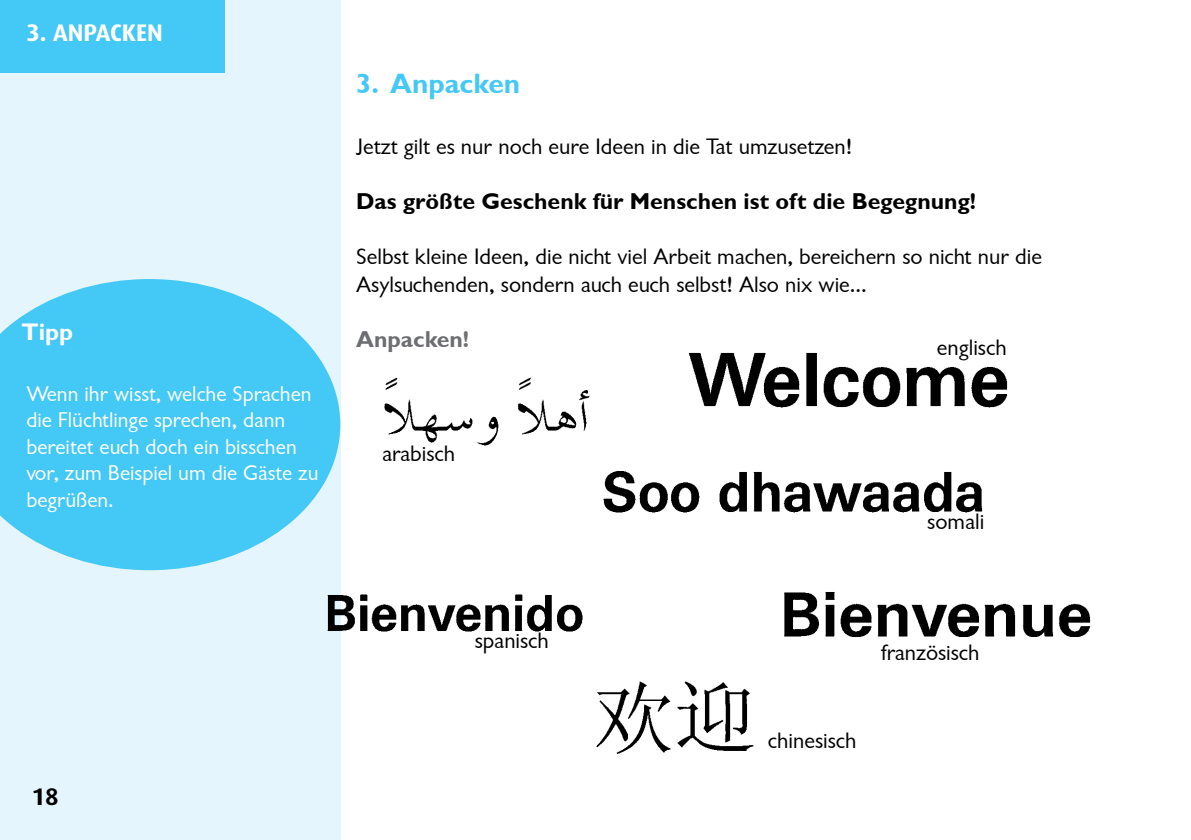
<style>
.page{position:relative;width:1191px;height:840px;background:#fff}
.page>*{position:absolute;margin:0;border:0;box-sizing:border-box;transform-origin:0 0}
.t1{font:28px "Garrison Sans BOLD";color:#44c8f5}
.t2{font:700 24px "Dax Pro";color:#fff}
.t3{font:24px "Garrison Sans BOLD";color:#fff}
.t4{font:700 24px "Dax Pro";color:#000}
.t5{font:23px/27.6px "Garrison Sans";color:#000}
.t6{font:23px "Garrison Sans BOLD";color:#000}
.t7{font:23px "Garrison Sans BOLD";color:#6d6e71}
.t8{font:22px/26.4px "Garrison Sans";color:#fff}
</style>
<div class="page">
<div style="left:0;top:0;width:340px;height:839px;background:#e4f5fd"></div>
<div style="left:0;top:0;width:225px;height:72px;background:#44c8f5"></div>
<img style="left:784px;top:592px;width:307px;height:45px">
<svg style="left:0;top:279px;width:340px;height:291px;fill:#44c8f5"></svg>
<img style="left:384px;top:377px;width:206px;height:68px">
<img style="left:688px;top:352px;width:320px;height:56px">
<div style="left:937px;top:339px;width:81px;height:24px;background:#fff"></div>
<img style="left:603px;top:471px;width:380px;height:42px">
<img style="left:327px;top:593px;width:256px;height:39px">
<img style="left:596px;top:681px;width:158px;height:73px">
<p class="t2" style="left:26px;top:18px;width:138px">3. ANPACKEN</p>
<p class="t3" style="left:21px;top:318px;width:53px">Tipp</p>
<p class="t8" style="left:26px;top:381px;width:294px">Wenn ihr wisst, welche Sprachen die Flüchtlinge sprechen, dann bereitet euch doch ein bisschen vor, zum Beispiel um die Gäste zu begrüßen.</p>
<p class="t1" style="left:356px;top:68px;width:166px">3. Anpacken</p>
<p class="t5" style="left:356px;top:133px;width:497px">Jetzt gilt es nur noch eure Ideen in die Tat umzusetzen!</p>
<p class="t6" style="left:356px;top:188px;width:621px">Das größte Geschenk für Menschen ist oft die Begegnung!</p>
<p class="t5" style="left:356px;top:243px;width:687px">Selbst kleine Ideen, die nicht viel Arbeit machen, bereichern so nicht nur die<br>Asylsuchenden, sondern auch euch selbst! Also nix wie...</p>
<p class="t7" style="left:356px;top:326px;width:115px">Anpacken!</p>
<p class="t5" style="left:937px;top:334px;width:71px">englisch</p>
<p class="t5" style="left:382px;top:440px;width:74px">arabisch</p>
<p class="t5" style="left:927px;top:507px;width:58px">somali</p>
<p class="t4" style="left:32px;top:780px;width:29px">18</p>
<p class="t5" style="left:475px;top:627px;width:76px">spanisch</p>
<p class="t5" style="left:880px;top:638px;width:100px">französisch</p>
<p class="t5" style="left:768px;top:727px;width:90px">chinesisch</p>
</div>
